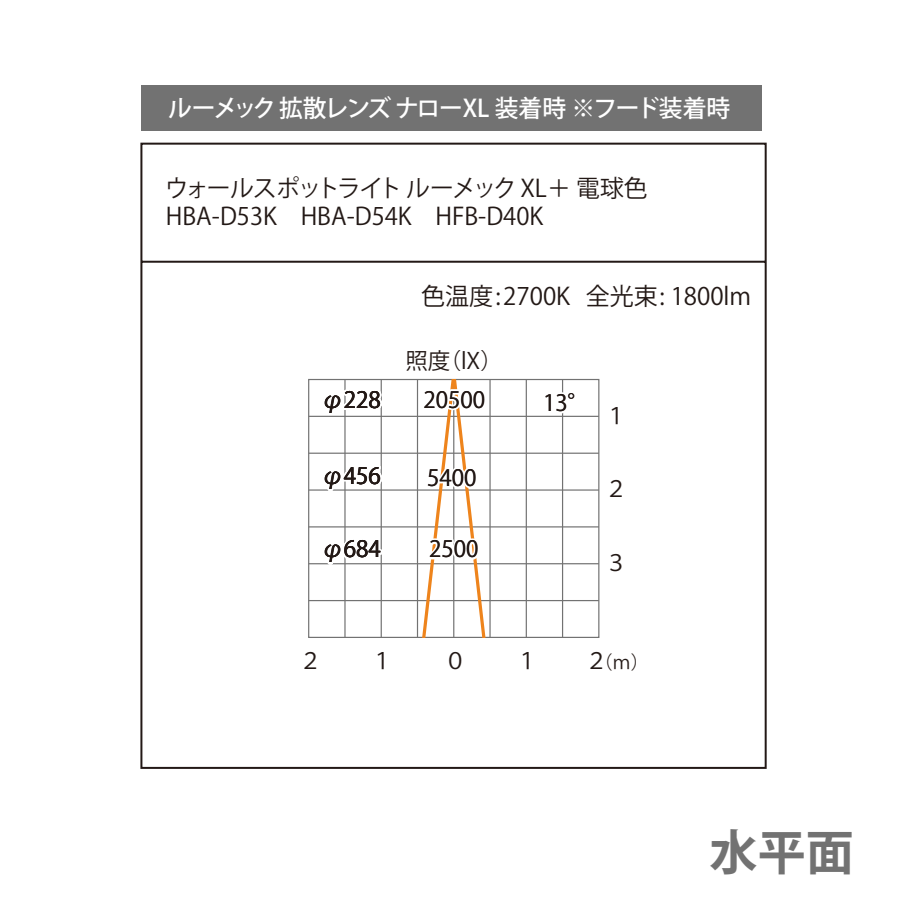
<style>
.page{position:relative;width:908px;height:908px;background:#fff}
.page>*{position:absolute;margin:0;border:0;box-sizing:border-box;transform-origin:0 0}
.t1{font:700 48px "Koz Go Pro";color:#727272}
.t2{font:24px/28px "Koz Go Pro";color:#231916}
.t3{font:500 24px "Koz Go Pro";letter-spacing:-.05em;color:#fff}
.t4{font:22.4px "Koz Go Pr 6 N";color:#231916}
.t5{font:22.4px "Koz Go Pro";color:#231916}
.t6{font:18.4px "Koz Go Pro";color:#231916}
.s1{font-size:22.4px}
</style>
<div class="page">
<svg style="left:140px;top:142px;width:627px;height:627px"></svg>
<div style="left:308px;top:379px;width:291px;height:258px;border:1px solid #727272"></div>
<hr style="left:344px;top:379px;width:1px;height:258px;background:#727272">
<hr style="left:380px;top:379px;width:2px;height:258px;background:#727272">
<hr style="left:416px;top:379px;width:2px;height:258px;background:#727272">
<hr style="left:489px;top:379px;width:1px;height:258px;background:#727272">
<hr style="left:525px;top:379px;width:1px;height:258px;background:#727272">
<hr style="left:561px;top:379px;width:2px;height:258px;background:#727272">
<hr style="left:308px;top:415px;width:290px;height:2px;background:#727272">
<hr style="left:308px;top:452px;width:290px;height:1px;background:#727272">
<hr style="left:308px;top:489px;width:290px;height:1px;background:#727272">
<hr style="left:308px;top:526px;width:290px;height:1px;background:#727272">
<hr style="left:308px;top:562px;width:290px;height:2px;background:#727272">
<hr style="left:308px;top:599px;width:290px;height:2px;background:#727272">
<div style="left:141px;top:85px;width:620px;height:46px;background:#727272"></div>
<svg style="left:540px;top:389px;width:29px;height:26px"></svg>
<div style="left:566px;top:391px;width:10px;height:10px;border:4px solid #fff;border-radius:50%"></div>
<div style="left:567px;top:392px;width:8px;height:8px;border:4px solid #fff;border-radius:50%"></div>
<svg style="left:418px;top:379px;width:70px;height:258px"></svg>
<div style="left:452px;top:538px;width:15px;height:21px;border:4px solid #fff;border-radius:50%"></div>
<div style="left:454px;top:539px;width:11px;height:19px;border:4px solid #fff;border-radius:50%"></div>
<div style="left:465px;top:538px;width:14px;height:21px;border:4px solid #fff;border-radius:50%"></div>
<div style="left:466px;top:539px;width:11px;height:19px;border:4px solid #fff;border-radius:50%"></div>
<svg style="left:321px;top:386px;width:62px;height:30px"></svg>
<svg style="left:321px;top:525px;width:63px;height:41px"></svg>
<svg style="left:321px;top:451px;width:63px;height:41px"></svg>
<p class="t3" style="left:168px;top:93px;width:563px">ルーメック 拡散レンズ ナローXL 装着時 ※フード装着時</p>
<p class="t2" style="left:165px;top:174px;width:484px">ウォールスポットライト ルーメック XL＋ 電球色<br>HBA-D53K　HBA-D54K　HFB-D40K</p>
<p class="t2" style="left:421px;top:283px;width:331px">色温度:2700K 全光束: 1800lm</p>
<p class="t5" style="left:405px;top:346px;width:99px">照度（lX）</p>
<p class="t4" style="left:321px;top:387px;width:61px">φ228</p>
<p class="t4" style="left:423px;top:387px;width:63px">20500</p>
<p class="t4" style="left:542px;top:390px;width:48px">13°</p>
<p class="t5" style="left:604px;top:400px;width:24px">１</p>
<p class="t4" style="left:321px;top:463px;width:61px">φ456</p>
<p class="t4" style="left:427px;top:465px;width:51px">5400</p>
<p class="t5" style="left:604px;top:474px;width:24px">２</p>
<p class="t4" style="left:321px;top:536px;width:61px">φ684</p>
<p class="t4" style="left:429px;top:536px;width:51px">2500</p>
<p class="t5" style="left:604px;top:547px;width:24px">３</p>
<p class="t5" style="left:299px;top:645px;width:24px">２</p>
<p class="t6" style="left:585px;top:649px;width:66px"><span class="s1">２</span>（ｍ）</p>
<p class="t5" style="left:370px;top:645px;width:24px">１</p>
<p class="t5" style="left:444px;top:645px;width:24px">０</p>
<p class="t5" style="left:515px;top:645px;width:24px">１</p>
<h1 class="t1" style="left:709px;top:820px;width:145px">水平面</h1>
</div>
